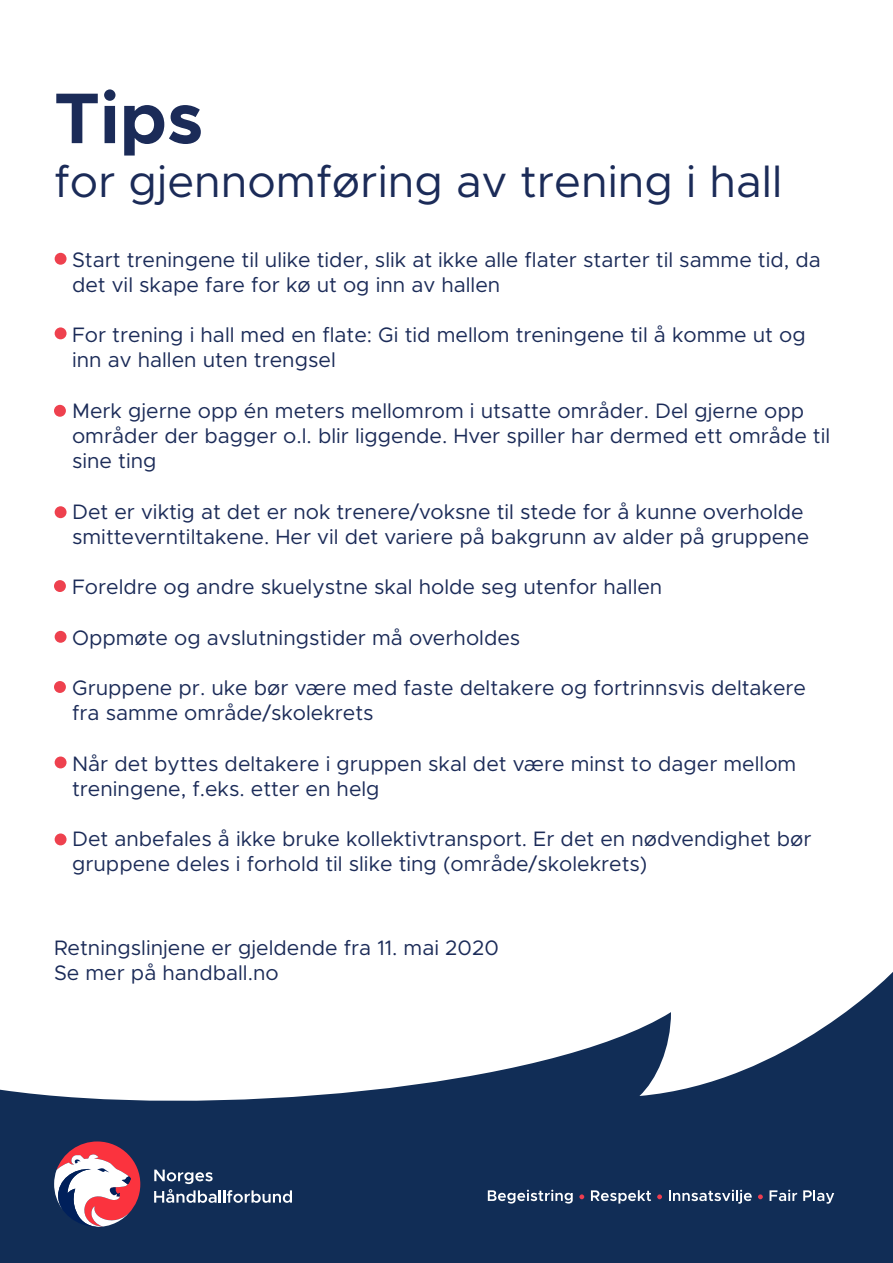
<style>
.page{position:relative;width:893px;height:1263px;background:#fff}
.page>*{position:absolute;margin:0;border:0;box-sizing:border-box;transform-origin:0 0}
.t1{font:700 72px "Metropolis";color:#1b2b58}
.t2{font:45px "Metropolis";color:#1b2b58}
.t3{font:21px/25.2px "Metropolis";color:#1b2b58}
</style>
<div class="page">
<div style="left:0;top:1102px;width:893px;height:161px;background:#112d56"></div>
<svg style="left:54px;top:1141px;width:87px;height:86px"></svg>
<svg style="left:154px;top:1169px;width:138px;height:34px"></svg>
<svg style="left:0;top:972px;width:893px;height:130px"></svg>
<svg style="left:488px;top:1190px;width:85px;height:13px"></svg>
<svg style="left:579px;top:1194px;width:5px;height:5px"></svg>
<svg style="left:591px;top:1190px;width:60px;height:13px"></svg>
<svg style="left:657px;top:1194px;width:5px;height:5px"></svg>
<svg style="left:669px;top:1190px;width:83px;height:14px"></svg>
<svg style="left:758px;top:1194px;width:5px;height:5px"></svg>
<svg style="left:769px;top:1190px;width:28px;height:11px"></svg>
<svg style="left:803px;top:1190px;width:31px;height:14px"></svg>
<div style="left:55px;top:253px;width:12px;height:12px;background:#ee414e;border-radius:50%"></div>
<div style="left:55px;top:327px;width:12px;height:12px;background:#ee414e;border-radius:50%"></div>
<div style="left:54px;top:405px;width:12px;height:12px;background:#ee414e;border-radius:50%"></div>
<div style="left:55px;top:506px;width:12px;height:12px;background:#ee414e;border-radius:50%"></div>
<div style="left:54px;top:580px;width:12px;height:12px;background:#ee414e;border-radius:50%"></div>
<div style="left:55px;top:631px;width:12px;height:12px;background:#ee414e;border-radius:50%"></div>
<div style="left:54px;top:681px;width:12px;height:12px;background:#ee414e;border-radius:50%"></div>
<div style="left:55px;top:756px;width:12px;height:12px;background:#ee414e;border-radius:50%"></div>
<div style="left:55px;top:833px;width:12px;height:12px;background:#ee414e;border-radius:50%"></div>
<p class="t1" style="left:54px;top:73px;width:151px">Tips</p>
<p class="t2" style="left:54px;top:154px;width:730px">for gjennomføring av trening i hall</p>
<p class="t3" style="left:72px;top:247px;width:750px">Start treningene til ulike tider, slik at ikke alle flater starter til samme tid, da det vil skape fare for kø ut og inn av hallen</p>
<p class="t3" style="left:72px;top:322px;width:735px">For trening i hall med en flate: Gi tid mellom treningene til å komme ut og inn av hallen uten trengsel</p>
<p class="t3" style="left:72px;top:398px;width:760px">Merk gjerne opp én meters mellomrom i utsatte områder. Del gjerne opp områder der bagger o.l. blir liggende. Hver spiller har dermed ett område til sine ting</p>
<p class="t3" style="left:72px;top:499px;width:739px">Det er viktig at det er nok trenere/voksne til stede for å kunne overholde smitteverntiltakene. Her vil det variere på bakgrunn av alder på gruppene</p>
<p class="t3" style="left:72px;top:574px;width:592px">Foreldre og andre skuelystne skal holde seg utenfor hallen</p>
<p class="t3" style="left:72px;top:625px;width:450px">Oppmøte og avslutningstider må overholdes</p>
<p class="t3" style="left:72px;top:675px;width:735px">Gruppene pr. uke bør være med faste deltakere og fortrinnsvis deltakere fra samme område/skolekrets</p>
<p class="t3" style="left:72px;top:751px;width:726px">Når det byttes deltakere i gruppen skal det være minst to dager mellom</p>
<p class="t3" style="left:72px;top:776px;width:309px">treningene, f.eks. etter en helg</p>
<p class="t3" style="left:72px;top:826px;width:741px">Det anbefales å ikke bruke kollektivtransport. Er det en nødvendighet bør gruppene deles i forhold til slike ting (område/skolekrets)</p>
<p class="t3" style="left:54px;top:935px;width:446px">Retningslinjene er gjeldende fra 11. mai 2020<br>Se mer på handball.no</p>
</div>
